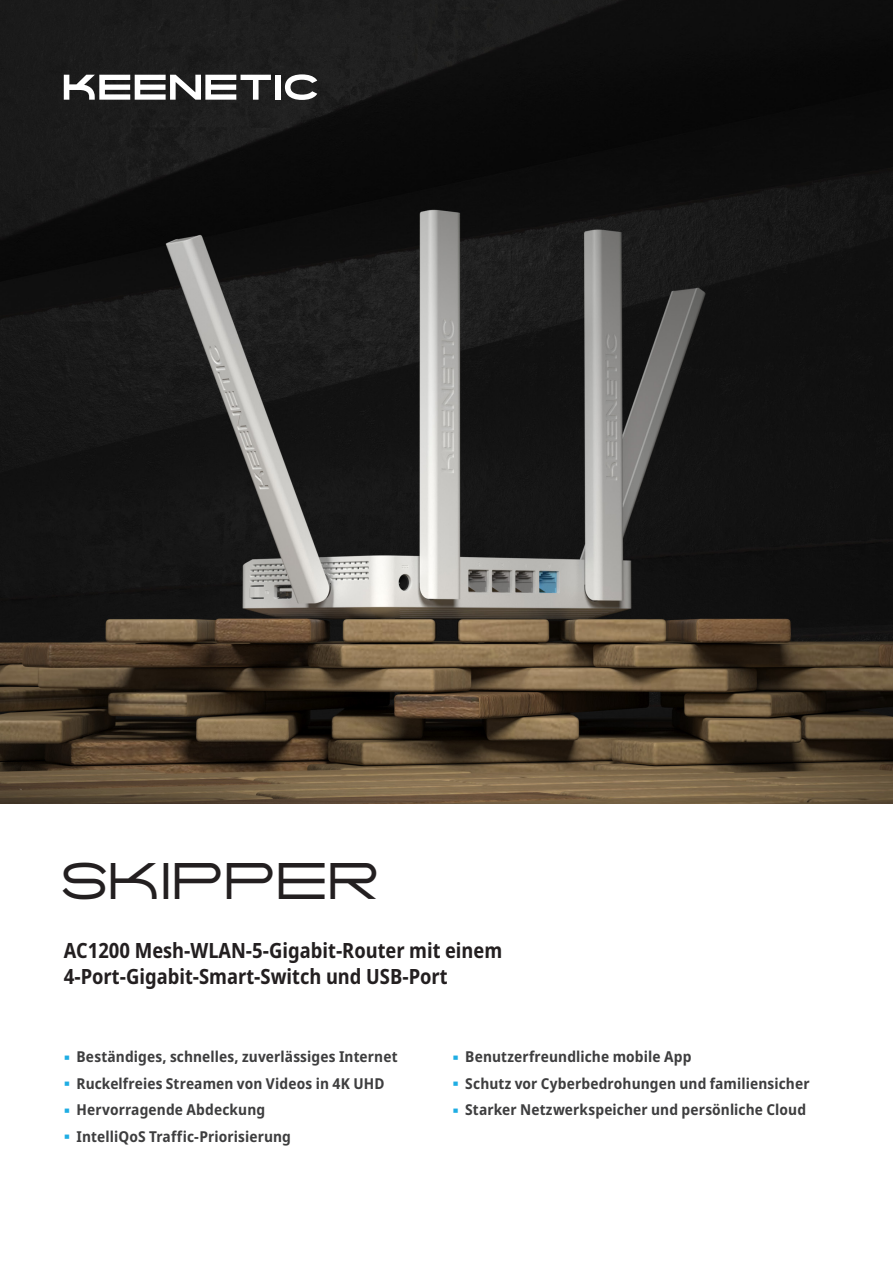
<style>
.page{position:relative;width:893px;height:1263px;background:#fff}
.page>*{position:absolute;margin:0;border:0;box-sizing:border-box;transform-origin:0 0}
.Model_Name{font:48px "KEENETICM";color:#231f20}
.Model_description{font:700 semi-condensed 21px/25.5px "Noto Sans";color:#231f20;scale:.95 1}
.t1{font:700 semi-condensed 15px "Noto Sans";letter-spacing:.005em;color:#3e3e3f}
.s1{font-family:"Pragmatica TT";font-weight:400;font-stretch:normal;font-size:10.8px;color:#1fade3}
</style>
<div class="page">
<img style="left:0;top:0;width:893px;height:804px">
<div style="left:275px;top:75px;width:6px;height:25px;background:#fff"></div>
<svg style="left:64px;top:75px;width:207px;height:25px"></svg>
<svg style="left:285px;top:74px;width:32px;height:26px"></svg>
<p class="Model_Name" style="left:61px;top:850px;width:319px">SKIPPER</p>
<p class="Model_description" style="left:64px;top:938px;width:463px">AC1200 Mesh-WLAN-5-Gigabit-Router mit einem<br>4-Port-Gigabit-Smart-Switch und USB-Port</p>
<p class="t1" style="left:64px;top:1046px;width:335px"><span class="s1">Ӝ</span> Beständiges, schnelles, zuverlässiges Internet</p>
<p class="t1" style="left:64px;top:1072px;width:322px"><span class="s1">Ӝ</span> Ruckelfreies Streamen von Videos in 4K UHD</p>
<p class="t1" style="left:64px;top:1099px;width:203px"><span class="s1">Ӝ</span> Hervorragende Abdeckung</p>
<p class="t1" style="left:64px;top:1125px;width:229px"><span class="s1">Ӝ</span> IntelliQoS Traffic-Priorisierung</p>
<p class="t1" style="left:452px;top:1046px;width:240px"><span class="s1">Ӝ</span> Benutzerfreundliche mobile App</p>
<p class="t1" style="left:452px;top:1072px;width:359px"><span class="s1">Ӝ</span> Schutz vor Cyberbedrohungen und familiensicher</p>
<p class="t1" style="left:452px;top:1099px;width:355px"><span class="s1">Ӝ</span> Starker Netzwerkspeicher und persönliche Cloud</p>
</div>
